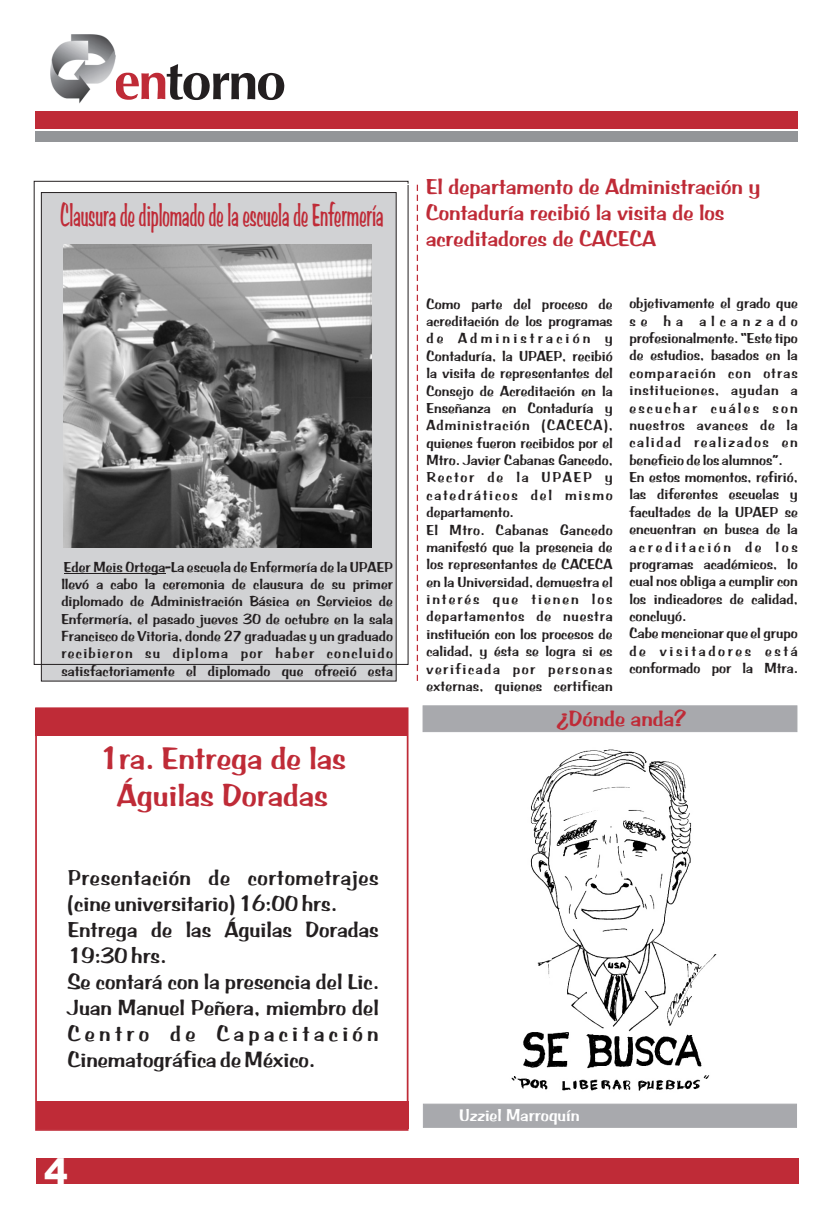
<style>
.page{position:relative;width:833px;height:1205px;background:#fff}
.page>*{position:absolute;margin:0;border:0;box-sizing:border-box;transform-origin:0 0}
.t1{font:900 35.5px "Arial";color:#fff}
.t2{font:33.5px "BRADDON";color:#bf2b37;scale:.48 1}
.t3{font:32.5px/37.6px "BRADDON";color:#bf2b37;text-align:center}
.t4{font:22.5px/26px "BRADDON";color:#231f20}
.t5{font:22.5px/26px "BRADDON";color:#bf2b37}
.t6{font:17.5px "BRADDON";color:#fff}
.t7{font:15px/17.4px "BRADDON";color:#231f20}
</style>
<div class="page">
<img style="left:511px;top:749px;width:206px;height:342px">
<div style="left:36px;top:1158px;width:762px;height:25px;background:#bf2b37"></div>
<svg style="left:116px;top:64px;width:168px;height:36px"></svg>
<img style="left:50px;top:35px;width:65px;height:69px">
<div style="left:35px;top:111px;width:763px;height:18px;background:#bf2b37"></div>
<div style="left:35px;top:131px;width:763px;height:11px;background:#939598"></div>
<div style="left:423px;top:1104px;width:374px;height:23px;background:#a8a9ad"></div>
<div style="left:41px;top:192px;width:355px;height:489px;background:#d1d2d4"></div>
<img style="left:63px;top:244px;width:309px;height:303px">
<hr style="left:64px;top:573px;width:102px;height:1px;background:#231f20">
<div style="left:423px;top:705px;width:374px;height:27px;background:#a8a9ad"></div>
<svg style="left:404px;top:184px;width:14px;height:497px"></svg>
<div style="left:35px;top:707px;width:373px;height:424px;border:2px solid #bf2b37"></div>
<div style="left:35px;top:708px;width:372px;height:28px;background:#bf2b37"></div>
<div style="left:36px;top:1101px;width:372px;height:28px;background:#bf2b37"></div>
<h2 class="t2" style="left:61px;top:195px;width:674px">Clausura de diplomado de la escuela de Enfermería</h2>
<p class="t7" style="left:64px;top:558px;width:331px">Eder Meis Ortega-La escuela de Enfermería de la UPAEP</p>
<p class="t7" style="left:61px;top:576px;width:333px;text-align:justify">llevó a cabo la ceremonia de clausura de su primer diplomado de Administración Básica en Servicios de Enfermería, el pasado jueves 30 de octubre en la sala Francisco de Vitoria, donde 27 graduadas y un graduado recibieron su diploma por haber concluido satisfactoriamente el diplomado que ofreció esta</p>
<h3 class="t3" style="left:99px;top:740px;width:248px">1ra. Entrega de las<br>Águilas Doradas</h3>
<h3 class="t4" style="left:68px;top:865px;width:312px">Presentación de cortometrajes (cine universitario) 16:00 hrs.<br>Entrega de las Águilas Doradas<br>19:30 hrs.<br>Se contará con la presencia del Lic.<br>Juan Manuel Peñera, miembro del<br>Centro de Capacitación<br>Cinematográfica de México.</h3>
<h1 class="t1" style="left:44px;top:1158px;width:25px">4</h1>
<h3 class="t5" style="left:426px;top:174px;width:336px">El departamento de Administración y<br>Contaduría recibió la visita de los acreditadores de CACECA</h3>
<p class="t7" style="left:629px;top:295px;width:170px">objetivamente el grado que se ha alcanzado profesionalmente. “Este tipo de estudios, basados en la comparación con otras instituciones, ayudan a escuchar cuáles son nuestros avances de la calidad realizados en beneficio de los alumnos”.<br>En estos momentos, refirió, las diferentes escuelas y facultades de la UPAEP se encuentran en busca de la acreditación de los programas académicos, lo cual nos obliga a cumplir con los indicadores de calidad, concluyó.<br>Cabe mencionar que el grupo de visitadores está conformado por la Mtra.</p>
<p class="t7" style="left:426px;top:296px;width:188px">Como parte del proceso de acreditación de los programas de Administración y<br>Contaduría, la UPAEP, recibió la visita de representantes del<br>Consejo de Acreditación en la<br>Enseñanza en Contaduría y<br>Administración (CACECA), quienes fueron recibidos por el<br>Mtro. Javier Cabanas Gancedo,<br>Rector de la UPAEP y catedráticos del mismo departamento.<br>El Mtro. Cabanas Gancedo manifestó que la presencia de los representantes de CACECA en la Universidad, demuestra el interés que tienen los departamentos de nuestra institución con los procesos de calidad, y ésta se logra si es verificada por personas externas, quienes certifican</p>
<h3 class="t5" style="left:557px;top:706px;width:131px">¿Dónde anda?</h3>
<p class="t6" style="left:459px;top:1105px;width:122px">Uzziel Marroquín</p>
</div>
